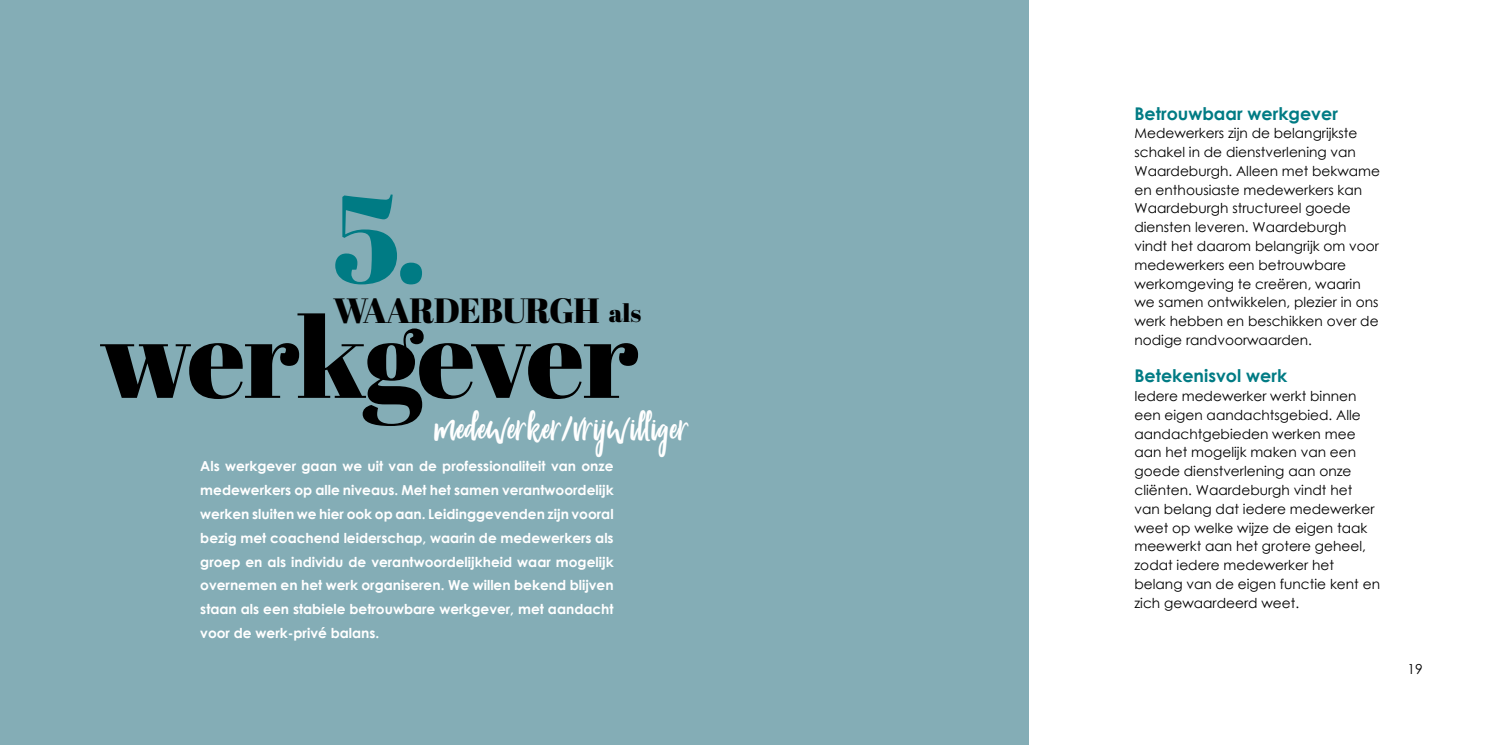
<style>
.page{position:relative;width:1489px;height:745px;background:#fff}
.page>*{position:absolute;margin:0;border:0;box-sizing:border-box;transform-origin:0 0}
.t1{font:125px "Abril Fatface";color:#007b84}
.t2{font:112.5px "Abril Fatface";letter-spacing:-.03em;color:#000}
.t3{font:35px "Abril Fatface";letter-spacing:-.025em;color:#000}
.t4{font:32.5px "Passengers Script";letter-spacing:.025em;color:#fff}
.t5{font:700 17.5px "Century Gothic";color:#007b84}
.t6{font:13.75px/18.8px "Century Gothic";color:#000}
.t7{font:700 13.75px/23.8px "Century Gothic";color:#fff;text-align:justify}
.s1{font-size:25px}
</style>
<div class="page">
<div style="left:0;top:0;width:1028px;height:744px;background:#84adb6"></div>
<h1 class="t1" style="left:333px;top:151px;width:96px">5.</h1>
<h2 class="t2" style="left:99px;top:278px;width:540px">werkgever</h2>
<p class="t7" style="left:200px;top:453px;width:415px">Als werkgever gaan we uit van de professionaliteit van onze medewerkers op alle niveaus. Met het samen verantwoordelijk werken sluiten we hier ook op aan. Leidinggevenden zijn vooral bezig met coachend leiderschap, waarin de medewerkers als groep en als individu de verantwoordelijkheid waar mogelijk overnemen en het werk organiseren. We willen bekend blijven staan als een stabiele betrouwbare werkgever, met aandacht voor de werk-privé balans.</p>
<h3 class="t3" style="left:333px;top:285px;width:309px">WAARDEBURGH <span class="s1">als</span></h3>
<h3 class="t4" style="left:435px;top:406px;width:254px">medewerker/vrijwilliger</h3>
<p class="t5" style="left:1134px;top:100px;width:205px">Betrouwbaar werkgever</p>
<p class="t6" style="left:1134px;top:124px;width:247px">Medewerkers zijn de belangrijkste schakel in de dienstverlening van<br>Waardeburgh. Alleen met bekwame en enthousiaste medewerkers kan<br>Waardeburgh structureel goede diensten leveren. Waardeburgh vindt het daarom belangrijk om voor medewerkers een betrouwbare werkomgeving te creëren, waarin we samen ontwikkelen, plezier in ons werk hebben en beschikken over de nodige randvoorwaarden.</p>
<p class="t5" style="left:1134px;top:362px;width:154px">Betekenisvol werk</p>
<p class="t6" style="left:1134px;top:386px;width:247px">Iedere medewerker werkt binnen een eigen aandachtsgebied. Alle aandachtgebieden werken mee aan het mogelijk maken van een goede dienstverlening aan onze cliënten. Waardeburgh vindt het van belang dat iedere medewerker weet op welke wijze de eigen taak meewerkt aan het grotere geheel, zodat iedere medewerker het belang van de eigen functie kent en zich gewaardeerd weet.</p>
<p class="t6" style="left:1407px;top:658px;width:17px">19</p>
</div>
